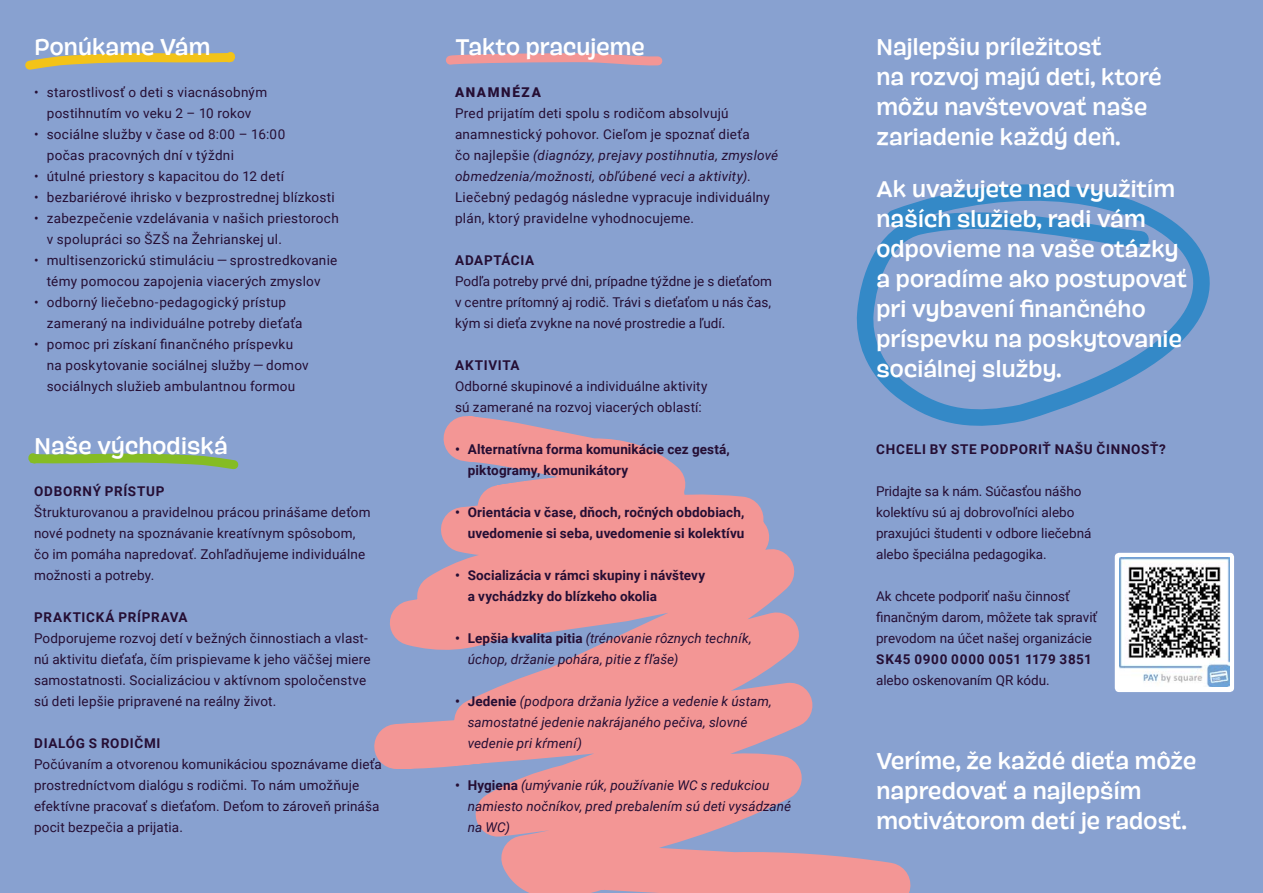
<style>
.page{position:relative;width:1263px;height:893px;background:#88a1d0}
.page>*{position:absolute;margin:0;border:0;box-sizing:border-box;transform-origin:0 0}
.t1{font:500 22.5px/30px "Pancho";letter-spacing:-.02em;color:#fff}
.t2{font:13.5px/21px "Roboto";letter-spacing:.015em;color:#250e34}
.t3{font:italic 13.5px/21px "Roboto";letter-spacing:.005em;color:#250e34}
.t4{font:700 13.5px/21px "Roboto";letter-spacing:.01em;color:#250e34}
.t5{font:700 13.5px "Roboto";letter-spacing:.05em;color:#250e34}
.t6{font:700 13.5px "Roboto";letter-spacing:.055em;color:#250e34}
.t7{font:700 13.5px "Roboto";letter-spacing:.045em;color:#250e34}
.t8{font:900 13.5px "Roboto";letter-spacing:.125em;color:#250e34}
.s1{font-style:italic}
.s2{font-weight:700;font-style:normal}
</style>
<div class="page">
<svg style="left:25px;top:52px;width:211px;height:18px"></svg>
<svg style="left:446px;top:53px;width:217px;height:13px"></svg>
<svg style="left:28px;top:416px;width:883px;height:477px"></svg>
<svg style="left:846px;top:184px;width:364px;height:258px"></svg>
<div style="left:1115px;top:553px;width:119px;height:139px;background:#fff;border-radius:4px"></div>
<img style="left:1119px;top:557px;width:111px;height:130px">
<h1 class="t1" style="left:34px;top:32px;width:178px">Ponúkame Vám</h1>
<p class="t2" style="left:34px;top:81px;width:235px;text-align:center">• starostlivosť o deti s viacnásobným postihnutím vo veku 2 – 10 rokov</p>
<p class="t2" style="left:47px;top:123px;width:240px;text-indent:-13px">• sociálne služby v čase od 8:00 – 16:00 počas pracovných dní v týždni</p>
<p class="t2" style="left:34px;top:165px;width:251px">• útulné priestory s kapacitou do 12 detí</p>
<p class="t2" style="left:34px;top:186px;width:302px">• bezbariérové ihrisko v bezprostrednej blízkosti</p>
<p class="t2" style="left:47px;top:207px;width:293px;text-indent:-13px">• zabezpečenie vzdelávania v našich priestoroch v spolupráci so ŠZŠ na Žehrianskej ul.</p>
<p class="t2" style="left:34px;top:249px;width:305px;text-align:center">• multisenzorickú stimuláciu — sprostredkovanie témy pomocou zapojenia viacerých zmyslov</p>
<p class="t2" style="left:47px;top:291px;width:257px;text-indent:-13px">• odborný liečebno-pedagogický prístup zameraný na individuálne potreby dieťaťa</p>
<p class="t2" style="left:47px;top:333px;width:263px;text-indent:-13px">• pomoc pri získaní finančného príspevku na poskytovanie sociálnej služby — domov sociálnych služieb ambulantnou formou</p>
<h1 class="t1" style="left:34px;top:431px;width:196px">Naše východiská</h1>
<p class="t5" style="left:34px;top:482px;width:132px">ODBORNÝ PRÍSTUP</p>
<p class="t2" style="left:34px;top:501px;width:338px">Štrukturovanou a pravidelnou prácou prinášame deťom nové podnety na spoznávanie kreatívnym spôsobom, čo im pomáha napredovať. Zohľadňujeme individuálne možnosti a potreby.</p>
<p class="t5" style="left:34px;top:608px;width:155px">PRAKTICKÁ PRÍPRAVA</p>
<p class="t2" style="left:34px;top:627px;width:338px">Podporujeme rozvoj detí v bežných činnostiach a vlast&shy;nú aktivitu dieťaťa, čím prispievame k jeho väčšej miere samostatnosti. Socializáciou v aktívnom spoločenstve sú deti lepšie pripravené na reálny život.</p>
<p class="t5" style="left:34px;top:734px;width:128px">DIALÓG S RODIČMI</p>
<p class="t2" style="left:34px;top:754px;width:349px">Počúvaním a otvorenou komunikáciou spoznávame dieťa prostredníctvom dialógu s rodičmi. To nám umožňuje efektívne pracovať s dieťaťom. Deťom to zároveň prináša pocit bezpečia a prijatia.</p>
<h1 class="t1" style="left:455px;top:32px;width:192px">Takto pracujeme</h1>
<h1 class="t1" style="left:876px;top:32px;width:288px">Najlepšiu príležitosť<br>na rozvoj majú deti, ktoré môžu navštevovať naše zariadenie každý deň.</h1>
<p class="t8" style="left:455px;top:83px;width:87px">ANAMNÉZA</p>
<p class="t2" style="left:455px;top:102px;width:325px">Pred prijatím deti spolu s rodičom absolvujú anamnestický pohovor. Cieľom je spoznať dieťa<br>čo najlepšie <span class="s1">(diagnózy, prejavy postihnutia, zmyslové obmedzenia/možnosti, obľúbené veci a aktivity)</span>.<br>Liečebný pedagóg následne vypracuje individuálny plán, ktorý pravidelne vyhodnocujeme.</p>
<p class="t5" style="left:455px;top:251px;width:80px">ADAPTÁCIA</p>
<p class="t2" style="left:455px;top:270px;width:318px;text-align:justify">Podľa potreby prvé dni, prípadne týždne je s dieťaťom v centre prítomný aj rodič. Trávi s dieťaťom u nás čas, kým si dieťa zvykne na nové prostredie a ľudí.</p>
<p class="t5" style="left:455px;top:356px;width:66px">AKTIVITA</p>
<p class="t2" style="left:455px;top:375px;width:254px">Odborné skupinové a individuálne aktivity sú zamerané na rozvoj viacerých oblastí:</p>
<p class="t4" style="left:468px;top:438px;width:263px;text-indent:-13px">• Alternatívna forma komunikácie cez gestá, piktogramy, komunikátory</p>
<p class="t4" style="left:455px;top:501px;width:291px;text-align:right">• Orientácia v čase, dňoch, ročných obdobiach, uvedomenie si seba, uvedomenie si kolektívu</p>
<p class="t4" style="left:468px;top:564px;width:239px;text-indent:-13px">• Socializácia v rámci skupiny i návštevy a vychádzky do blízkeho okolia</p>
<p class="t3" style="left:468px;top:627px;width:285px;text-indent:-13px"><span class="s2">• Lepšia kvalita pitia</span> (trénovanie rôznych techník, úchop, držanie pohára, pitie z fľaše)</p>
<p class="t3" style="left:468px;top:690px;width:306px;text-indent:-13px"><span class="s2">• Jedenie</span> (podpora držania lyžice a vedenie k ústam, samostatné jedenie nakrájaného pečiva, slovné vedenie pri kŕmení)</p>
<p class="t3" style="left:468px;top:774px;width:325px;text-indent:-13px"><span class="s2">• Hygiena</span> (umývanie rúk, používanie WC s redukciou namiesto nočníkov, pred prebalením sú deti vysádzané na WC)</p>
<h1 class="t1" style="left:876px;top:174px;width:313px">Ak uvažujete nad využitím naších služieb, radi vám odpovieme na vaše otázky a poradíme ako postupovať pri vybavení finančného príspevku na poskytovanie sociálnej služby.</h1>
<p class="t6" style="left:876px;top:440px;width:291px">CHCELI BY STE PODPORIŤ NAŠU ČINNOSŤ?</p>
<p class="t2" style="left:876px;top:480px;width:217px">Pridajte sa k nám. Súčasťou nášho kolektívu sú aj dobrovoľníci alebo praxujúci študenti v odbore liečebná alebo špeciálna pedagogika.</p>
<p class="t2" style="left:876px;top:585px;width:223px">Ak chcete podporiť našu činnosť finančným darom, môžete tak spraviť prevodom na účet našej organizácie</p>
<p class="t7" style="left:876px;top:650px;width:217px">SK45 0900 0000 0051 1179 3851</p>
<p class="t2" style="left:876px;top:669px;width:175px">alebo oskenovaním QR kódu.</p>
<h1 class="t1" style="left:876px;top:746px;width:322px">Veríme, že každé dieťa môže napredovať a najlepším motivátorom detí je radosť.</h1>
</div>
